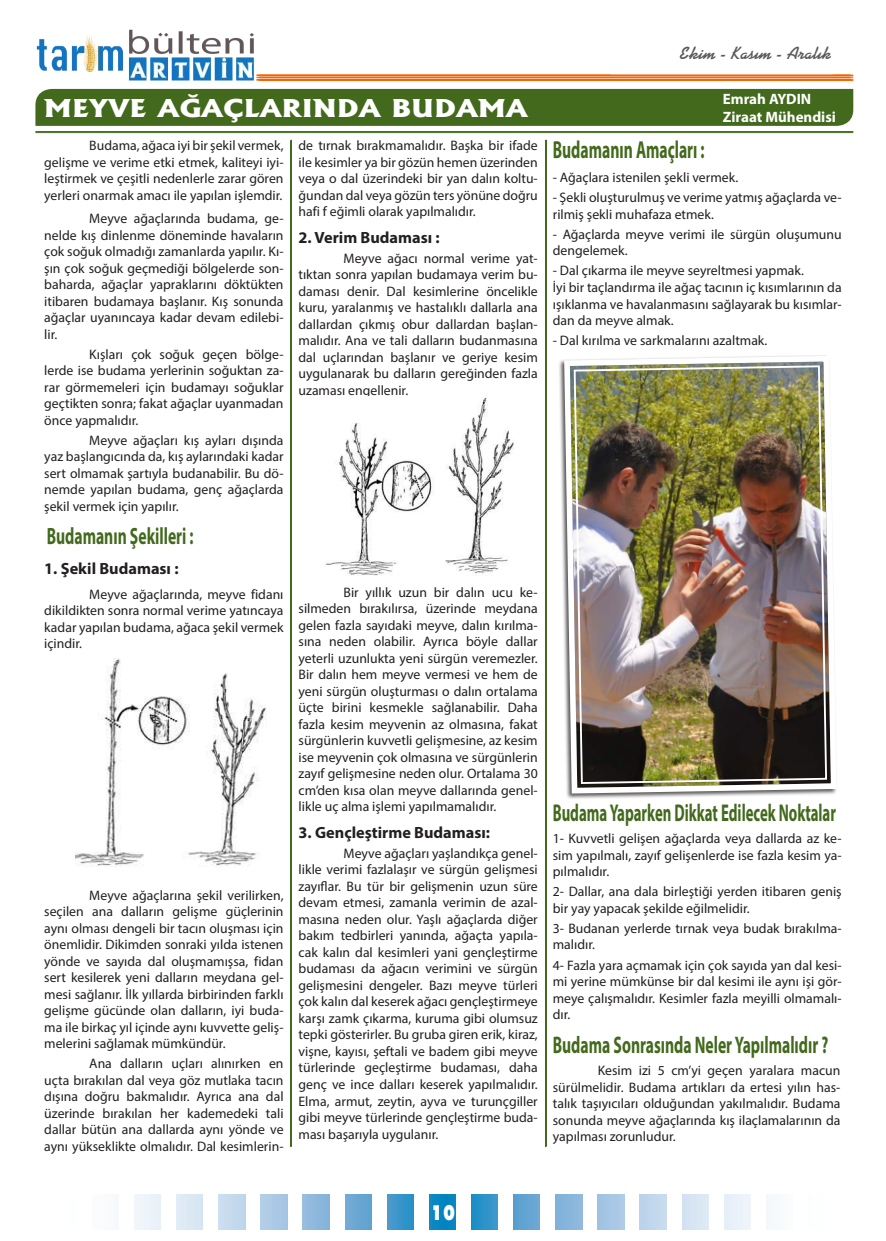
<style>
.page{position:relative;width:886px;height:1241px;background:#fff}
.page>*{position:absolute;margin:0;border:0;box-sizing:border-box;transform-origin:0 0}
.t1{font:700 24.62px "Myriad Pro";color:#42691c;scale:.63 1}
.t2{font:700 24.38px "Myriad Pro";color:#42691c;scale:.61 1}
.t3{font:700 24px "Myriad Pro";color:#42691c;scale:.65 1}
.t4{font:700 23.62px "Myriad Pro";color:#42691c;scale:.66 1}
.t5{font:800 23.5px "Albertus";color:#fff;scale:1.21 1}
.t6{font:800 19.75px "Futura";color:#fff;scale:.73 1}
.t7{font:700 17.5px "Kaufmann BT";color:#5a5a5d}
.t8{font:700 16.25px "Myriad Pro";color:#231f20}
.t9{font:700 15px/18px "Myriad Pro";color:#fff}
.t10{font:13.75px/16.5px "Myriad Pro";color:#231f20;text-align:justify}
</style>
<div class="page">
<img style="left:36px;top:29px;width:221px;height:60px">
<hr style="left:256px;top:74px;width:594px;height:2px;background:#f66201">
<hr style="left:256px;top:77px;width:594px;height:1px;background:#f66201">
<hr style="left:256px;top:79px;width:594px;height:2px;background:#f66201">
<svg style="left:429px;top:1194px;width:27px;height:34px"></svg>
<svg style="left:471px;top:1194px;width:27px;height:34px"></svg>
<div style="left:387px;top:1194px;width:26px;height:34px;background:linear-gradient(to right,#4e9acd,#2691c7)"></div>
<div style="left:513px;top:1194px;width:27px;height:34px;background:#63a4d2"></div>
<div style="left:345px;top:1194px;width:26px;height:34px;background:#69a6d3"></div>
<div style="left:556px;top:1194px;width:26px;height:34px;background:#82b2da"></div>
<div style="left:219px;top:1194px;width:26px;height:34px;background:#c5daed"></div>
<div style="left:261px;top:1194px;width:26px;height:34px;background:#abc9e5"></div>
<div style="left:176px;top:1194px;width:27px;height:34px;background:#dbe8f4"></div>
<div style="left:303px;top:1194px;width:26px;height:34px;background:#8db8dd"></div>
<div style="left:134px;top:1194px;width:27px;height:34px;background:#edf4fa"></div>
<div style="left:92px;top:1194px;width:27px;height:34px;background:#fafbfd"></div>
<hr style="left:259px;top:75px;width:594px;height:1px;background:#f66201">
<hr style="left:259px;top:77px;width:594px;height:1px;background:#f66201">
<hr style="left:259px;top:79px;width:594px;height:2px;background:#f66201">
<svg style="left:561px;top:355px;width:276px;height:875px"></svg>
<img style="left:573px;top:364px;width:255px;height:420px">
<div style="left:35px;top:89px;width:818px;height:37px;background:#42691c"></div>
<img style="left:75px;top:658px;width:192px;height:208px">
<img style="left:325px;top:397px;width:189px;height:178px">
<hr style="left:290px;top:139px;width:2px;height:1008px;background:#42691c">
<hr style="left:545px;top:139px;width:2px;height:1008px;background:#42691c">
<hr style="left:35px;top:131px;width:818px;height:1px;background:#42691c">
<hr style="left:35px;top:132px;width:818px;height:1px;background:#42691c">
<h3 class="t5" style="left:44px;top:93px;width:401px">MEYVE AĞAÇLARINDA BUDAMA</h3>
<p class="t10" style="left:44px;top:137px;width:241px;text-indent:45px">Budama, ağaca iyi bir şekil vermek, gelişme ve verime etki etmek, kaliteyi iyi&shy;leştirmek ve çeşitli nedenlerle zarar gören yerleri onarmak amacı ile yapılan işlemdir.</p>
<p class="t10" style="left:44px;top:210px;width:241px;text-indent:45px">Meyve ağaçlarında budama, ge&shy;nelde kış dinlenme döneminde havaların çok soğuk olmadığı zamanlarda yapılır. Kı&shy;şın çok soğuk geçmediği bölgelerde son&shy;baharda, ağaçlar yapraklarını döktükten itibaren budamaya başlanır. Kış sonunda ağaçlar uyanıncaya kadar devam edilebi&shy;lir.</p>
<p class="t10" style="left:44px;top:346px;width:241px;text-indent:45px">Kışları çok soğuk geçen bölge&shy;lerde ise budama yerlerinin soğuktan za&shy;rar görmemeleri için budamayı soğuklar geçtikten sonra; fakat ağaçlar uyanmadan önce yapmalıdır.</p>
<p class="t10" style="left:44px;top:432px;width:241px;text-indent:45px">Meyve ağaçları kış ayları dışında yaz başlangıcında da, kış aylarındaki kadar sert olmamak şartıyla budanabilir. Bu dö&shy;nemde yapılan budama, genç ağaçlarda şekil vermek için yapılır.</p>
<h3 class="t4" style="left:47px;top:520px;width:224px">Budamanın Şekilleri :</h3>
<p class="t8" style="left:44px;top:558px;width:136px">1. Şekil Budaması :</p>
<p class="t10" style="left:44px;top:585px;width:241px;text-indent:45px">Meyve ağaçlarında, meyve fidanı dikildikten sonra normal verime yatıncaya kadar yapılan budama, ağaca şekil vermek içindir.</p>
<p class="t10" style="left:44px;top:886px;width:241px;text-indent:45px">Meyve ağaçlarına şekil verilirken, seçilen ana dalların gelişme güçlerinin aynı olması dengeli bir tacın oluşması için önemlidir. Dikimden sonraki yılda istenen yönde ve sayıda dal oluşmamışsa, fidan sert kesilerek yeni dalların meydana gel&shy;mesi sağlanır. İlk yıllarda birbirinden farklı gelişme gücünde olan dalların, iyi buda&shy;ma ile birkaç yıl içinde aynı kuvvette geliş&shy;melerini sağlamak mümkündür.</p>
<p class="t10" style="left:44px;top:1054px;width:241px;text-indent:45px">Ana dalların uçları alınırken en uçta bırakılan dal veya göz mutlaka tacın dışına doğru bakmalıdır. Ayrıca ana dal üzerinde bırakılan her kademedeki tali dallar bütün ana dallarda aynı yönde ve aynı yükseklikte olmalıdır. Dal kesimlerin-</p>
<p class="t10" style="left:299px;top:137px;width:241px">de tırnak bırakmamalıdır. Başka bir ifade ile kesimler ya bir gözün hemen üzerinden veya o dal üzerindeki bir yan dalın koltu&shy;ğundan dal veya gözün ters yönüne doğru hafi f eğimli olarak yapılmalıdır.</p>
<p class="t8" style="left:299px;top:226px;width:143px">2. Verim Budaması :</p>
<p class="t10" style="left:299px;top:250px;width:241px;text-indent:45px">Meyve ağacı normal verime yat&shy;tıktan sonra yapılan budamaya verim bu&shy;daması denir. Dal kesimlerine öncelikle kuru, yaralanmış ve hastalıklı dallarla ana dallardan çıkmış obur dallardan başlan&shy;malıdır. Ana ve tali dalların budanmasına dal uçlarından başlanır ve geriye kesim uygulanarak bu dalların gereğinden fazla uzaması engellenir.</p>
<p class="t10" style="left:299px;top:583px;width:241px;text-indent:45px">Bir yıllık uzun bir dalın ucu ke&shy;silmeden bırakılırsa, üzerinde meydana gelen fazla sayıdaki meyve, dalın kırılma&shy;sına neden olabilir. Ayrıca böyle dallar yeterli uzunlukta yeni sürgün veremezler.<br>Bir dalın hem meyve vermesi ve hem de yeni sürgün oluşturması o dalın ortalama üçte birini kesmekle sağlanabilir. Daha fazla kesim meyvenin az olmasına, fakat sürgünlerin kuvvetli gelişmesine, az kesim ise meyvenin çok olmasına ve sürgünlerin zayıf gelişmesine neden olur. Ortalama 30 cm’den kısa olan meyve dallarında genel&shy;likle uç alma işlemi yapılmamalıdır.</p>
<p class="t8" style="left:299px;top:821px;width:193px">3. Gençleştirme Budaması:</p>
<p class="t10" style="left:299px;top:844px;width:241px;text-indent:45px">Meyve ağaçları yaşlandıkça genel&shy;likle verimi fazlalaşır ve sürgün gelişmesi zayıflar. Bu tür bir gelişmenin uzun süre devam etmesi, zamanla verimin de azal&shy;masına neden olur. Yaşlı ağaçlarda diğer bakım tedbirleri yanında, ağaçta yapıla&shy;cak kalın dal kesimleri yani gençleştirme budaması da ağacın verimini ve sürgün gelişmesini dengeler. Bazı meyve türleri çok kalın dal keserek ağacı gençleştirmeye karşı zamk çıkarma, kuruma gibi olumsuz tepki gösterirler. Bu gruba giren erik, kiraz, vişne, kayısı, şeftali ve badem gibi meyve türlerinde geçleştirme budaması, daha genç ve ince dalları keserek yapılmalıdır.<br>Elma, armut, zeytin, ayva ve turunçgiller gibi meyve türlerinde gençleştirme buda&shy;ması başarıyla uygulanır.</p>
<p class="t7" style="left:679px;top:43px;width:154px">Ekim - Kasım - Aralık</p>
<h1 class="t1" style="left:553px;top:134px;width:242px">Budamanın Amaçları :</h1>
<p class="t9" style="left:723px;top:89px;width:115px">Emrah AYDIN<br>Ziraat Mühendisi</p>
<p class="t10" style="left:553px;top:169px;width:187px">- Ağaçlara istenilen şekli vermek.</p>
<p class="t10" style="left:553px;top:189px;width:290px">- Şekli oluşturulmuş ve verime yatmış ağaçlarda ve&shy;rilmiş şekli muhafaza etmek.</p>
<p class="t10" style="left:553px;top:226px;width:290px">- Ağaçlarda meyve verimi ile sürgün oluşumunu dengelemek.</p>
<p class="t10" style="left:553px;top:262px;width:290px;text-align:left">- Dal çıkarma ile meyve seyreltmesi yapmak.<br>İyi bir taçlandırma ile ağaç tacının iç kısımlarının da ışıklanma ve havalanmasını sağlayarak bu kısımlar&shy;dan da meyve almak.</p>
<p class="t10" style="left:553px;top:332px;width:216px">- Dal kırılma ve sarkmalarını azaltmak.</p>
<h2 class="t2" style="left:553px;top:797px;width:466px">Budama Yaparken Dikkat Edilecek Noktalar</h2>
<p class="t10" style="left:553px;top:830px;width:290px">1- Kuvvetli gelişen ağaçlarda veya dallarda az ke&shy;sim yapılmalı, zayıf gelişenlerde ise fazla kesim ya&shy;pılmalıdır.</p>
<p class="t10" style="left:553px;top:883px;width:290px">2- Dallar, ana dala birleştiği yerden itibaren geniş bir yay yapacak şekilde eğilmelidir.</p>
<p class="t10" style="left:553px;top:919px;width:290px">3- Budanan yerlerde tırnak veya budak bırakılma&shy;malıdır.</p>
<p class="t10" style="left:553px;top:956px;width:290px">4- Fazla yara açmamak için çok sayıda yan dal kesi&shy;mi yerine mümkünse bir dal kesimi ile aynı işi gör&shy;meye çalışmalıdır. Kesimler fazla meyilli olmamalı&shy;dır.</p>
<h3 class="t3" style="left:553px;top:1029px;width:425px">Budama Sonrasında Neler Yapılmalıdır ?</h3>
<p class="t10" style="left:553px;top:1062px;width:289px;text-indent:45px">Kesim izi 5 cm’yi geçen yaralara macun sürülmelidir. Budama artıkları da ertesi yılın has&shy;talık taşıyıcıları olduğundan yakılmalıdır. Budama sonunda meyve ağaçlarında kış ilaçlamalarının da yapılması zorunludur.</p>
<h3 class="t6" style="left:431px;top:1199px;width:35px">10</h3>
</div>
